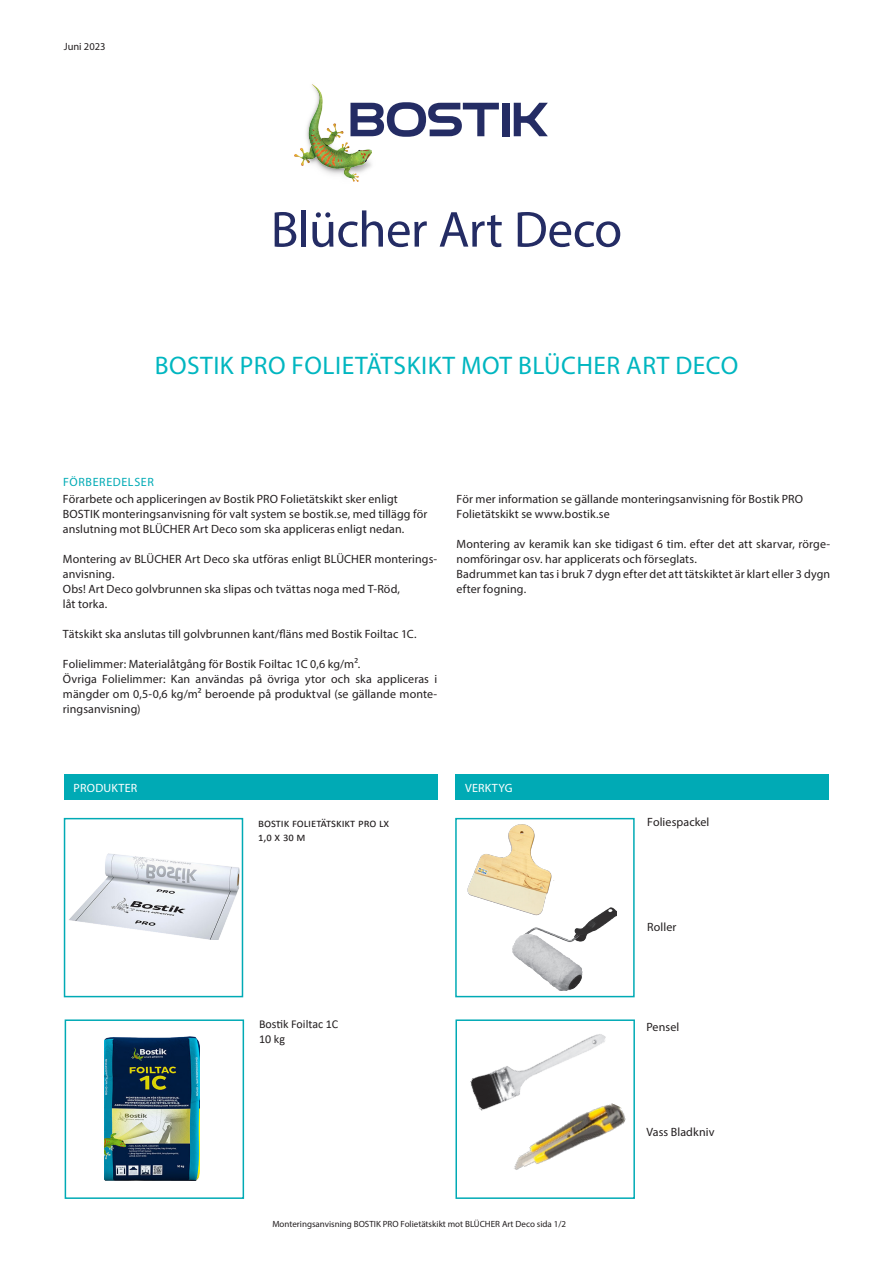
<style>
.page{position:relative;width:893px;height:1263px;background:#fff}
.page>*{position:absolute;margin:0;border:0;box-sizing:border-box;transform-origin:0 0}
.rubrik{font:51px "Myriad Pro";letter-spacing:-.01em;color:#242c64}
.t1{font:25.5px "Myriad Pro";letter-spacing:.02em;color:#00b6c0}
.punktlista_mini{font:12px/15px "Myriad Pro";letter-spacing:.01em;color:#231f20}
.t2{font:12px "Calibri";color:#231f20}
.t3{font:12px "Myriad Pro";letter-spacing:.02em;color:#fff}
.mellanrubrik{font:12px "Myriad Pro";letter-spacing:.05em;color:#00aab5}
.t4{font:10.5px "Myriad Pro";color:#231f20}
.t5{font:9px "Myriad Pro";color:#231f20}
</style>
<div class="page">
<img style="left:295px;top:85px;width:76px;height:97px">
<svg style="left:350px;top:102px;width:149px;height:35px"></svg>
<div style="left:502px;top:103px;width:7px;height:33px;background:#242c64"></div>
<svg style="left:514px;top:103px;width:34px;height:33px"></svg>
<div style="left:64px;top:774px;width:373px;height:25px;background:#00aab5"></div>
<div style="left:455px;top:774px;width:374px;height:25px;background:#00aab5"></div>
<div style="left:64px;top:818px;width:179px;height:179px;border:2px solid #00aab5"></div>
<div style="left:65px;top:1019px;width:179px;height:180px;border:2px solid #00aab5"></div>
<div style="left:455px;top:1019px;width:180px;height:180px;border:2px solid #00aab5"></div>
<div style="left:455px;top:818px;width:180px;height:179px;border:2px solid #00aab5"></div>
<img style="left:69px;top:853px;width:170px;height:87px">
<img style="left:105px;top:1036px;width:94px;height:145px">
<img style="left:455px;top:817px;width:153px;height:100px">
<img style="left:512px;top:907px;width:105px;height:81px">
<img style="left:460px;top:988px;width:147px;height:123px">
<img style="left:513px;top:1077px;width:116px;height:122px">
<p class="t4" style="left:64px;top:40px;width:43px">Juni 2023</p>
<p class="rubrik" style="left:271px;top:198px;width:353px">Blücher Art Deco</p>
<p class="t1" style="left:155px;top:350px;width:585px">BOSTIK PRO FOLIETÄTSKIKT MOT BLÜCHER ART DECO</p>
<p class="mellanrubrik" style="left:63px;top:474px;width:92px">FÖRBEREDELSER</p>
<p class="punktlista_mini" style="left:63px;top:491px;width:336px">Förarbete och appliceringen av Bostik PRO Folietätskikt sker enligt</p>
<p class="punktlista_mini" style="left:63px;top:506px;width:366px">BOSTIK monteringsanvisning för valt system se bostik.se, med tillägg för</p>
<p class="punktlista_mini" style="left:63px;top:521px;width:343px">anslutning mot BLÜCHER Art Deco som ska appliceras enligt nedan.</p>
<p class="punktlista_mini" style="left:63px;top:551px;width:376px">Montering av BLÜCHER Art Deco ska utföras enligt BLÜCHER monterings&shy;anvisning.</p>
<p class="punktlista_mini" style="left:63px;top:581px;width:339px">Obs! Art Deco golvbrunnen ska slipas och tvättas noga med T-Röd,</p>
<p class="punktlista_mini" style="left:63px;top:596px;width:46px">låt torka.</p>
<p class="punktlista_mini" style="left:63px;top:626px;width:355px">Tätskikt ska anslutas till golvbrunnen kant/fläns med Bostik Foiltac 1C.</p>
<p class="punktlista_mini" style="left:63px;top:656px;width:299px">Folielimmer: Materialåtgång för Bostik Foiltac 1C 0,6 kg/m².</p>
<p class="punktlista_mini" style="left:63px;top:671px;width:376px;text-align:justify">Övriga Folielimmer: Kan användas på övriga ytor och ska appliceras i mängder om 0,5-0,6 kg/m² beroende på produktval (se gällande monte&shy;ringsanvisning)</p>
<p class="punktlista_mini" style="left:457px;top:492px;width:348px">För mer information se gällande monteringsanvisning för Bostik PRO</p>
<p class="punktlista_mini" style="left:457px;top:507px;width:155px">Folietätskikt se www.bostik.se</p>
<p class="punktlista_mini" style="left:457px;top:537px;width:375px">Montering av keramik kan ske tidigast 6 tim. efter det att skarvar, rörge&shy;nomföringar osv. har applicerats och förseglats.</p>
<p class="punktlista_mini" style="left:457px;top:567px;width:375px">Badrummet kan tas i bruk 7 dygn efter det att tätskiktet är klart eller 3 dygn efter fogning.</p>
<p class="t3" style="left:73px;top:780px;width:65px">PRODUKTER</p>
<p class="t3" style="left:465px;top:780px;width:49px">VERKTYG</p>
<p class="t2" style="left:258px;top:814px;width:74px">Bostik FOLI ETÄTSKIKT</p>
<p class="t2" style="left:358px;top:814px;width:33px">PRO LX</p>
<p class="t2" style="left:258px;top:829px;width:49px">1,0 x 30 m</p>
<p class="t2" style="left:259px;top:1016px;width:81px">Bostik Foiltac 1C</p>
<p class="t2" style="left:259px;top:1030px;width:27px">10 kg</p>
<p class="t5" style="left:272px;top:1218px;width:295px">Monteringsanvisning BOSTIK PRO Folietätskikt mot BLÜCHER Art Deco sida 1/2</p>
<p class="punktlista_mini" style="left:647px;top:814px;width:64px">Foliespackel</p>
<p class="punktlista_mini" style="left:647px;top:919px;width:31px">Roller</p>
<p class="punktlista_mini" style="left:646px;top:1019px;width:34px">Pensel</p>
<p class="punktlista_mini" style="left:646px;top:1124px;width:70px">Vass Bladkniv</p>
</div>
